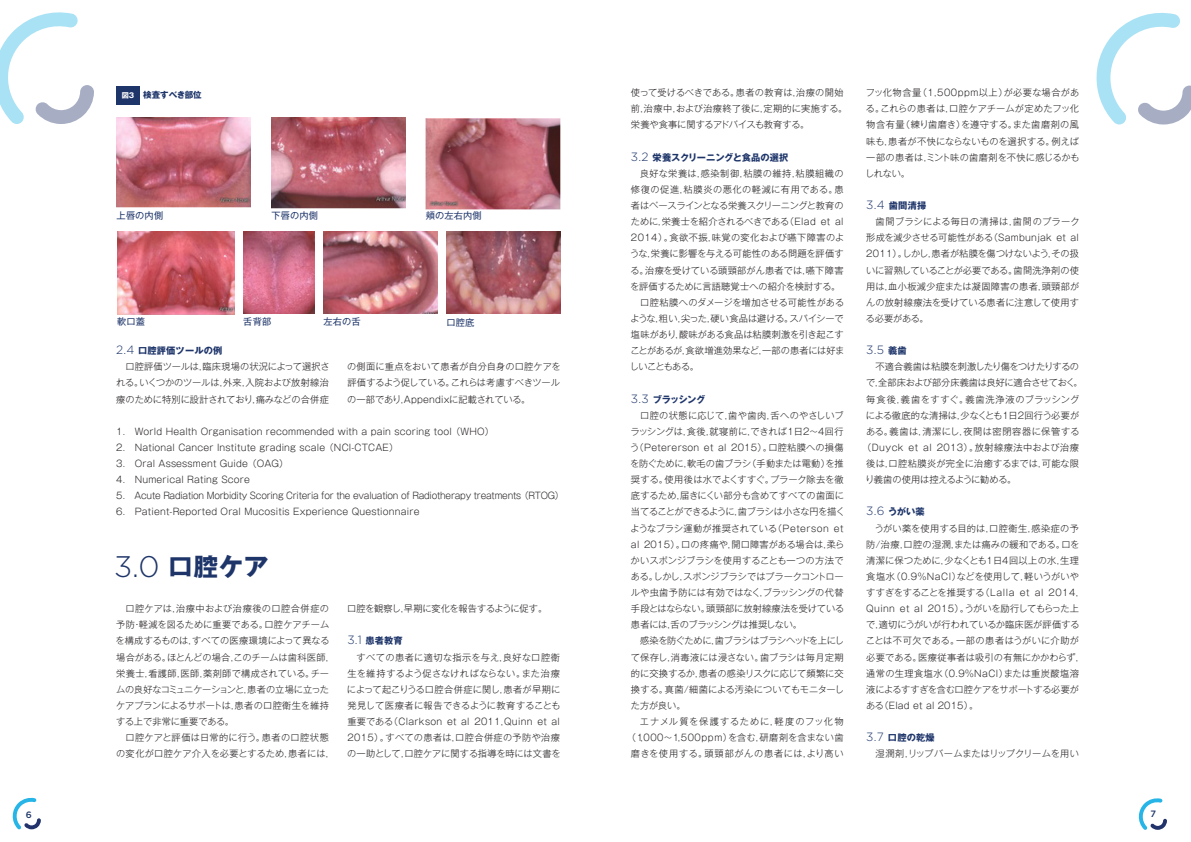
<style>
.page{position:relative;width:1191px;height:842px;background:#fff}
.page>*{position:absolute;margin:0;border:0;box-sizing:border-box;transform-origin:0 0}
.t1{font:700 24.8px "Gothic MB101 Pro";color:#1e356a}
.t2{font:300 12px "Gotham";color:#1e356a}
.t3{font:300 9.2px/16.1px "Gothic MB101 Pro";letter-spacing:.015em;color:#231f20}
.t4{font:300 9.2px "Gothic MB101 Pro";letter-spacing:.035em;color:#231f20}
.t5{font:300 9.2px "Gothic MB101 Pro";letter-spacing:-.015em;color:#231f20}
.t6{font:300 9.2px "Gothic MB101 Pro";letter-spacing:-.045em;color:#231f20}
.t7{font:300 9.2px/16.1px "Gothic MB101 Pro";letter-spacing:-.005em;color:#231f20}
.t8{font:300 9.2px "Gothic MB101 Pro";letter-spacing:.05em;color:#231f20}
.t9{font:300 9.2px "Gothic MB101 Pro";letter-spacing:-.025em;color:#231f20}
.t10{font:300 9.2px "Gothic MB101 Pro";letter-spacing:.06em;color:#231f20}
.t11{font:300 9.2px "Gothic MB101 Pro";letter-spacing:-.01em;color:#231f20}
.t12{font:700 9.2px "Gothic MB101 Pro";letter-spacing:.02em;color:#1e356a}
.t13{font:300 9.2px "Gothic MB101 Pro";letter-spacing:.065em;color:#231f20}
.t14{font:9.2px "Gothic MB101 Pro";letter-spacing:.02em;color:#1e356a}
.t15{font:300 9.2px "Gothic MB101 Pro";letter-spacing:.055em;color:#231f20}
.t16{font:300 9.2px "Gothic MB101 Pro";letter-spacing:.045em;color:#231f20}
.t17{font:300 9.2px "Gothic MB101 Pro";letter-spacing:-.03em;color:#231f20}
.t18{font:300 9.2px "Gothic MB101 Pro";letter-spacing:-.04em;color:#231f20}
.t19{font:300 9.2px "Gothic MB101 Pro";letter-spacing:.085em;color:#231f20}
.t20{font:700 9.2px "Gothic MB101 Pro";letter-spacing:-.005em;color:#1e356a}
.t21{font:300 9.2px "Gothic MB101 Pro";letter-spacing:-.075em;color:#231f20}
.t22{font:500 9.2px "Gotham";color:#1e356a}
.t23{font:700 8.5px "Gothic MB101 Pro";letter-spacing:-.005em;color:#1e356a}
.s1{font-size:7.1px;color:#fff}
.s2{font-family:"Gotham";font-weight:300;font-size:12px}
.s3{font-family:"Gotham";font-weight:300;font-size:29.8px}
.s4{font-family:"Gothic MB101 Pro";font-weight:700;font-size:9.2px}
.s5{font-family:"Gotham";font-size:12px;color:#1e356a}
.s6{font-weight:700;color:#1e356a}
</style>
<div class="page">
<svg style="left:1138px;top:798px;width:29px;height:32px"></svg>
<svg style="left:1096px;top:13px;width:95px;height:112px"></svg>
<svg style="left:12px;top:797px;width:29px;height:32px"></svg>
<svg style="left:0;top:12px;width:94px;height:112px"></svg>
<img style="left:116px;top:118px;width:134px;height:89px">
<img style="left:271px;top:118px;width:135px;height:90px">
<img style="left:426px;top:118px;width:134px;height:91px">
<img style="left:117px;top:231px;width:117px;height:84px">
<img style="left:323px;top:231px;width:114px;height:82px">
<img style="left:446px;top:231px;width:114px;height:82px">
<img style="left:243px;top:231px;width:71px;height:82px">
<div style="left:116px;top:86px;width:24px;height:19px;background:#1e356a"></div>
<p class="t23" style="left:122px;top:88px;width:82px"><span class="s1">図3</span> 検査すべき部位</p>
<p class="t14" style="left:117px;top:208px;width:48px">上唇の内側</p>
<p class="t14" style="left:271px;top:208px;width:48px">下唇の内側</p>
<p class="t14" style="left:426px;top:208px;width:58px">頬の左右内側</p>
<p class="t14" style="left:117px;top:314px;width:30px">軟口蓋</p>
<p class="t14" style="left:243px;top:314px;width:30px">舌背部</p>
<p class="t14" style="left:323px;top:314px;width:39px">左右の舌</p>
<p class="t14" style="left:446px;top:315px;width:30px">口腔底</p>
<p class="t12" style="left:116px;top:343px;width:136px"><span class="s2">2.4</span> 口腔評価ツールの例　　　</p>
<p class="t3" style="left:125px;top:357px;width:206px">口腔評価ツールは，臨床現場の状況によって選択さ</p>
<p class="t7" style="left:116px;top:374px;width:214px">れる。いくつかのツールは，外来，入院および放射線治</p>
<p class="t3" style="left:116px;top:390px;width:214px">療のために特別に設計されており，痛みなどの合併症</p>
<p class="t3" style="left:347px;top:357px;width:215px;text-align:justify">の側面に重点をおいて患者が自分自身の口腔ケアを評価するよう促している。これらは考慮すべきツールの一部であり，Appendixに記載されている。</p>
<p class="t3" style="left:116px;top:422px;width:449px">1.　World Health Organisation recommended with a pain scoring tool （WHO）<br>2.　National Cancer Institute grading scale （NCI-CTCAE）<br>3.　Oral Assessment Guide （OAG）<br>4.　Numerical Rating Score<br>5.　Acute Radiation Morbidity Scoring Criteria for the evaluation of Radiotherapy treatments （RTOG）6.　Patient-Reported Oral Mucositis Experience Questionnaire</p>
<h1 class="t1" style="left:114px;top:546px;width:156px"><span class="s3">3.0</span> 口腔ケア</h1>
<p class="t3" style="left:116px;top:599px;width:221px;text-indent:10px">口腔ケアは，治療中および治療後の口腔合併症の予防・軽減を図るために重要である。口腔ケアチームを構成するものは，すべての医療環境によって異なる場合がある。ほとんどの場合，このチームは歯科医師，栄養士，看護師，医師，薬剤師で構成されている。チームの良好なコミュニケーションと，患者の立場に立ったケアプランによるサポートは，患者の口腔衛生を維持する上で非常に重要である。</p>
<p class="t3" style="left:116px;top:728px;width:220px;text-align:center">口腔ケアと評価は日常的に行う。患者の口腔状態<br>の変化が口腔ケア介入を必要とするため，患者には，</p>
<p class="t9" style="left:347px;top:601px;width:201px">口腔を観察し，早期に変化を報告するように促す。</p>
<p class="t12" style="left:347px;top:633px;width:85px"><span class="s2">3.1</span> 患者教育　　　</p>
<p class="t4" style="left:356px;top:649px;width:205px">すべての患者に適切な指示を与え，良好な口腔衛</p>
<p class="t3" style="left:347px;top:664px;width:214px">生を維持するよう促さなければならない。また治療</p>
<p class="t3" style="left:347px;top:680px;width:215px">によって起こりうる口腔合併症に関し，患者が早期に</p>
<p class="t3" style="left:347px;top:696px;width:215px">発見して医療者に報告できるように教育することも</p>
<p class="t3" style="left:347px;top:712px;width:214px">重要である（Clarkson et al 2011，Quinn et al</p>
<p class="t4" style="left:347px;top:730px;width:214px">2015）。すべての患者は，口腔合併症の予防や治療</p>
<p class="t5" style="left:347px;top:746px;width:215px">の一助として，口腔ケアに関する指導を時には文書を</p>
<p class="t3" style="left:631px;top:83px;width:218px">使って受けるべきである。患者の教育は，治療の開始前，治療中，および治療終了後に，定期的に実施する。栄養や食事に関するアドバイスも教育する。</p>
<p class="t20" style="left:631px;top:150px;width:159px"><span class="s2">3.2</span> 栄養スクリーニングと食品の選択</p>
<p class="t10" style="left:640px;top:166px;width:205px">良好な栄養は，感染制御，粘膜の維持，粘膜組織の</p>
<p class="t8" style="left:631px;top:182px;width:214px">修復の促進，粘膜炎の悪化の軽減に有用である。患</p>
<p class="t6" style="left:631px;top:198px;width:214px">者はベースラインとなる栄養スクリーニングと教育の</p>
<p class="t3" style="left:631px;top:212px;width:214px">ために，栄養士を紹介されるべきである（Elad et al</p>
<p class="t8" style="left:631px;top:230px;width:215px">2014）。食欲不振，味覚の変化および嚥下障害のよ</p>
<p class="t11" style="left:630px;top:246px;width:215px">うな，栄養に影響を与える可能性のある問題を評価す</p>
<p class="t3" style="left:630px;top:261px;width:214px">る。治療を受けている頭頸部がん患者では，嚥下障害</p>
<p class="t3" style="left:630px;top:277px;width:212px">を評価するために言語聴覚士への紹介を検討する。</p>
<p class="t3" style="left:640px;top:293px;width:206px">口腔粘膜へのダメージを増加させる可能性がある</p>
<p class="t7" style="left:630px;top:309px;width:215px">ような，粗い，尖った，硬い食品は避ける。スパイシーで</p>
<p class="t5" style="left:631px;top:327px;width:214px">塩味があり，酸味がある食品は粘膜刺激を引き起こす</p>
<p class="t5" style="left:630px;top:343px;width:215px">ことがあるが，食欲増進効果など，一部の患者には好ま</p>
<p class="t21" style="left:629px;top:359px;width:71px">しいこともある。</p>
<p class="t12" style="left:631px;top:391px;width:76px"><span class="s2">3.3</span> ブラッシング</p>
<p class="t4" style="left:640px;top:408px;width:205px">口腔の状態に応じて，歯や歯肉，舌へのやさしいブ</p>
<p class="t3" style="left:630px;top:422px;width:215px">ラッシングは，食後，就寝前に，できれば1日2～4回行</p>
<p class="t3" style="left:630px;top:438px;width:215px">う（Petererson et al 2015）。口腔粘膜への損傷</p>
<p class="t9" style="left:630px;top:456px;width:215px">を防ぐために，軟毛の歯ブラシ（手動または電動）を推</p>
<p class="t3" style="left:631px;top:470px;width:214px">奨する。使用後は水でよくすすぐ。プラーク除去を徹</p>
<p class="t3" style="left:631px;top:486px;width:214px">底するため，届きにくい部分も含めてすべての歯面に</p>
<p class="t6" style="left:631px;top:504px;width:215px">当てることができるように，歯ブラシは小さな円を描く</p>
<p class="t3" style="left:630px;top:519px;width:215px">ようなブラシ運動が推奨されている（Peterson et</p>
<p class="t3" style="left:631px;top:535px;width:215px">al 2015）。口の疼痛や，開口障害がある場合は，柔ら</p>
<p class="t3" style="left:630px;top:551px;width:215px">かいスポンジブラシを使用することも一つの方法で</p>
<p class="t9" style="left:630px;top:569px;width:215px">ある。しかし，スポンジブラシではプラークコントロー</p>
<p class="t3" style="left:631px;top:583px;width:214px">ルや虫歯予防には有効ではなく，ブラッシングの代替</p>
<p class="t5" style="left:631px;top:601px;width:215px">手段とはならない。頭頸部に放射線療法を受けている</p>
<p class="t6" style="left:631px;top:617px;width:173px">患者には，舌のブラッシングは推奨しない。</p>
<p class="t6" style="left:640px;top:633px;width:205px">感染を防ぐために，歯ブラシはブラシヘッドを上にし</p>
<p class="t3" style="left:631px;top:648px;width:214px">て保存し，消毒液には浸さない。歯ブラシは毎月定期</p>
<p class="t3" style="left:631px;top:664px;width:214px">的に交換するか，患者の感染リスクに応じて頻繁に交</p>
<p class="t3" style="left:631px;top:680px;width:215px">換する。真菌/細菌による汚染についてもモニターし</p>
<p class="t3" style="left:631px;top:696px;width:56px">た方が良い。</p>
<p class="t19" style="left:640px;top:714px;width:205px">エナメル質を保護するために，軽度のフッ化物</p>
<p class="t13" style="left:627px;top:730px;width:218px">（1,000～1,500ppm）を含む，研磨剤を含まない歯</p>
<p class="t10" style="left:631px;top:746px;width:214px">磨きを使用する。頭頸部がんの患者には，より高い</p>
<p class="t3" style="left:865px;top:83px;width:216px;text-align:justify">フッ化物含量（1,500ppm以上）が必要な場合がある。これらの患者は，口腔ケアチームが定めたフッ化物含有量（練り歯磨き）を遵守する。また歯磨剤の風味も，患者が不快にならないものを選択する。例えば一部の患者は，ミント味の歯磨剤を不快に感じるかもしれない。</p>
<p class="t12" style="left:866px;top:198px;width:61px"><span class="s2">3.4</span> 歯間清掃</p>
<p class="t4" style="left:875px;top:214px;width:205px">歯間ブラシによる毎日の清掃は，歯間のプラーク</p>
<p class="t3" style="left:866px;top:228px;width:214px">形成を減少させる可能性がある（Sambunjak et al</p>
<p class="t5" style="left:866px;top:246px;width:214px">2011）。しかし，患者が粘膜を傷つけないよう，その扱</p>
<p class="t7" style="left:866px;top:261px;width:214px">いに習熟していることが必要である。歯間洗浄剤の使</p>
<p class="t4" style="left:866px;top:279px;width:214px">用は，血小板減少症または凝固障害の患者，頭頸部が</p>
<p class="t3" style="left:866px;top:293px;width:214px">んの放射線療法を受けている患者に注意して使用す</p>
<p class="t3" style="left:866px;top:309px;width:64px">る必要がある。</p>
<h2 class="t2" style="left:866px;top:342px;width:42px">3.5 <span class="s4">義歯</span></h2>
<p class="t6" style="left:875px;top:359px;width:205px">不適合義歯は粘膜を刺激したり傷をつけたりするの</p>
<p class="t17" style="left:866px;top:375px;width:218px">で，全部床および部分床義歯は良好に適合させておく。</p>
<p class="t10" style="left:866px;top:391px;width:214px">毎食後，義歯をすすぐ。義歯洗浄液のブラッシング</p>
<p class="t11" style="left:866px;top:408px;width:215px">による徹底的な清掃は，少なくとも1日2回行う必要が</p>
<p class="t8" style="left:866px;top:424px;width:215px">ある。義歯は，清潔にし，夜間は密閉容器に保管する</p>
<p class="t16" style="left:862px;top:440px;width:218px">（Duyck et al 2013）。放射線療法中および治療</p>
<p class="t3" style="left:866px;top:454px;width:214px">後は，口腔粘膜炎が完全に治癒するまでは，可能な限</p>
<p class="t11" style="left:865px;top:472px;width:152px">り義歯の使用は控えるように勧める。</p>
<p class="t12" style="left:866px;top:504px;width:60px"><span class="s2">3.6</span> うがい薬</p>
<p class="t3" style="left:874px;top:519px;width:206px">うがい薬を使用する目的は，口腔衛生，感染症の予</p>
<p class="t3" style="left:866px;top:535px;width:215px">防/治療，口腔の湿潤，または痛みの緩和である。口を</p>
<p class="t3" style="left:866px;top:551px;width:214px">清潔に保つために，少なくとも1日4回以上の水，生理</p>
<p class="t3" style="left:866px;top:567px;width:214px">食塩水（0.9％NaCl）などを使用して，軽いうがいや</p>
<p class="t15" style="left:866px;top:585px;width:220px">すすぎをすることを推奨する（Lalla et al 2014，</p>
<p class="t3" style="left:866px;top:599px;width:214px">Quinn et al 2015）。うがいを励行してもらった上</p>
<p class="t3" style="left:866px;top:615px;width:215px">で，適切にうがいが行われているか臨床医が評価する</p>
<p class="t4" style="left:865px;top:633px;width:215px">ことは不可欠である。一部の患者はうがいに介助が</p>
<p class="t3" style="left:866px;top:648px;width:220px">必要である。医療従事者は吸引の有無にかかわらず，</p>
<p class="t8" style="left:866px;top:665px;width:214px">通常の生理食塩水（0.9％NaCl）または重炭酸塩溶</p>
<p class="t18" style="left:866px;top:682px;width:214px">液によるすすぎを含む口腔ケアをサポートする必要が</p>
<p class="t3" style="left:866px;top:696px;width:114px">ある（Elad et al 2015）。</p>
<p class="t7" style="left:875px;top:728px;width:205px;text-indent:-9px"><span class="s5">3.7</span> <span class="s6">口腔の乾燥<br></span>湿潤剤，リップバームまたはリップクリームを用い</p>
<p class="t22" style="left:26px;top:808px;width:8px">6</p>
<p class="t22" style="left:1150px;top:808px;width:7px">7</p>
</div>
